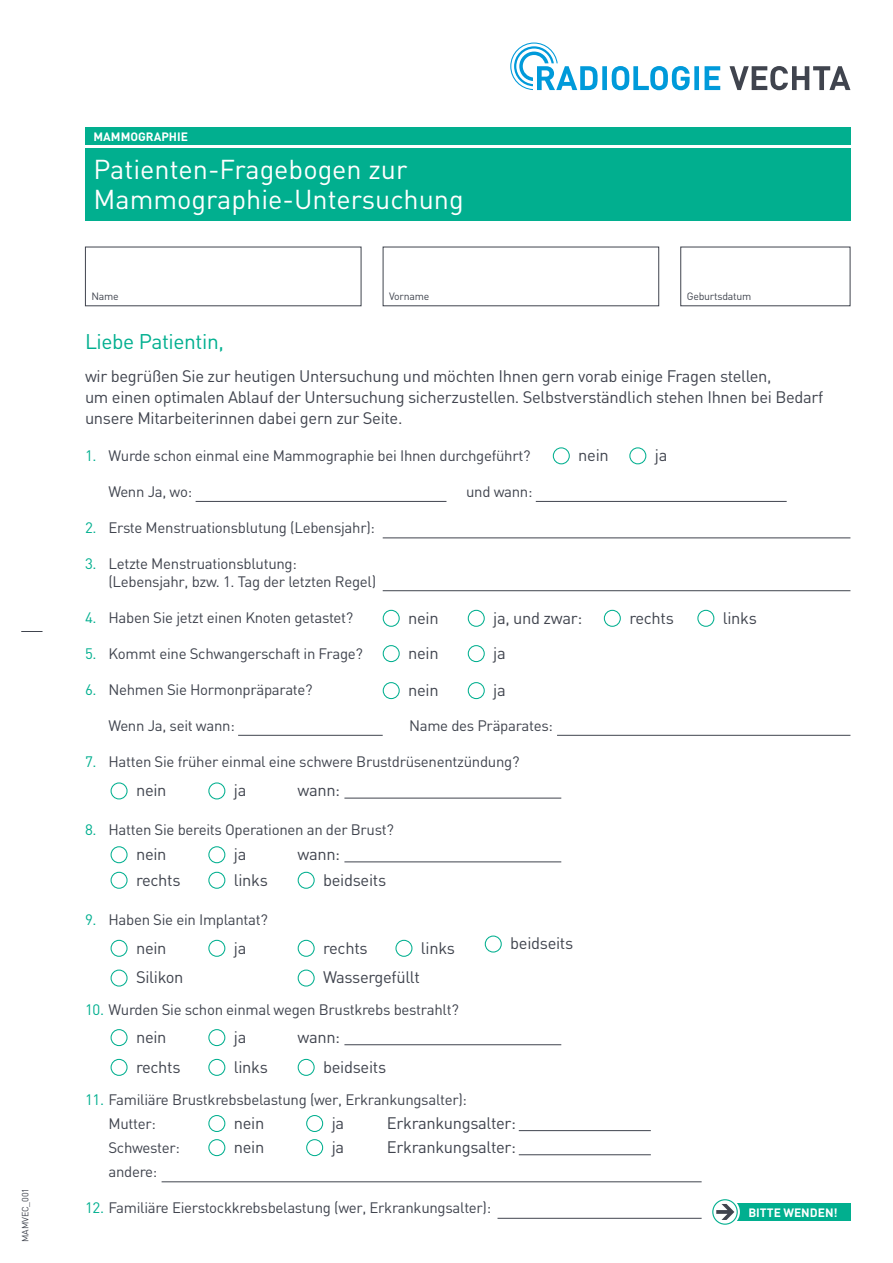
<style>
.page{position:relative;width:893px;height:1263px;background:#fff}
.page>*{position:absolute;margin:0;border:0;box-sizing:border-box;transform-origin:0 0}
.t1{font:27px/30px "DIN";color:#fff}
.t2{font:21px "DIN";letter-spacing:-.02em;color:#01af8f}
.t3{font:16.5px/24.2px "DIN";letter-spacing:-.02em;color:#40444e}
.t4{font:15px/24px "DIN";letter-spacing:-.02em;color:#40444e}
.t5{font:700 12px "DIN";color:#fff}
.t6{font:10.5px "DIN";letter-spacing:-.02em;color:#40444e}
.t7{font:9px "DIN";letter-spacing:-.02em;color:#40444e}
.s1{color:#01af8f}
</style>
<div class="page">
<svg style="left:510px;top:43px;width:210px;height:47px"></svg>
<svg style="left:729px;top:66px;width:121px;height:24px"></svg>
<svg style="left:21px;top:631px;width:22px;height:1px"></svg>
<div style="left:85px;top:128px;width:765px;height:17px;background:#01af8f"></div>
<div style="left:85px;top:149px;width:765px;height:72px;background:#01af8f"></div>
<div style="left:85px;top:247px;width:276px;height:59px;border:1px solid #40444e"></div>
<div style="left:383px;top:247px;width:276px;height:59px;border:1px solid #40444e"></div>
<div style="left:680px;top:247px;width:170px;height:59px;border:1px solid #40444e"></div>
<div style="left:383px;top:610px;width:17px;height:17px;border:1px solid #01af8f;border-radius:50%"></div>
<div style="left:604px;top:610px;width:17px;height:17px;border:1px solid #01af8f;border-radius:50%"></div>
<div style="left:697px;top:610px;width:17px;height:17px;border:1px solid #01af8f;border-radius:50%"></div>
<div style="left:383px;top:645px;width:17px;height:17px;border:1px solid #01af8f;border-radius:50%"></div>
<div style="left:383px;top:682px;width:17px;height:17px;border:1px solid #01af8f;border-radius:50%"></div>
<div style="left:553px;top:447px;width:17px;height:17px;border:1px solid #01af8f;border-radius:50%"></div>
<div style="left:111px;top:782px;width:17px;height:17px;border:1px solid #01af8f;border-radius:50%"></div>
<div style="left:111px;top:846px;width:17px;height:17px;border:1px solid #01af8f;border-radius:50%"></div>
<div style="left:111px;top:940px;width:17px;height:17px;border:1px solid #01af8f;border-radius:50%"></div>
<div style="left:111px;top:1029px;width:17px;height:17px;border:1px solid #01af8f;border-radius:50%"></div>
<div style="left:111px;top:872px;width:17px;height:17px;border:1px solid #01af8f;border-radius:50%"></div>
<div style="left:111px;top:969px;width:17px;height:17px;border:1px solid #01af8f;border-radius:50%"></div>
<div style="left:298px;top:940px;width:17px;height:17px;border:1px solid #01af8f;border-radius:50%"></div>
<div style="left:111px;top:1059px;width:17px;height:17px;border:1px solid #01af8f;border-radius:50%"></div>
<div style="left:208px;top:872px;width:17px;height:17px;border:1px solid #01af8f;border-radius:50%"></div>
<div style="left:395px;top:940px;width:17px;height:17px;border:1px solid #01af8f;border-radius:50%"></div>
<div style="left:208px;top:1059px;width:17px;height:17px;border:1px solid #01af8f;border-radius:50%"></div>
<div style="left:298px;top:872px;width:17px;height:17px;border:1px solid #01af8f;border-radius:50%"></div>
<div style="left:298px;top:969px;width:17px;height:17px;border:1px solid #01af8f;border-radius:50%"></div>
<div style="left:485px;top:935px;width:17px;height:17px;border:1px solid #01af8f;border-radius:50%"></div>
<div style="left:298px;top:1059px;width:17px;height:17px;border:1px solid #01af8f;border-radius:50%"></div>
<div style="left:468px;top:610px;width:17px;height:17px;border:1px solid #01af8f;border-radius:50%"></div>
<div style="left:468px;top:645px;width:17px;height:17px;border:1px solid #01af8f;border-radius:50%"></div>
<div style="left:468px;top:682px;width:17px;height:17px;border:1px solid #01af8f;border-radius:50%"></div>
<div style="left:629px;top:447px;width:17px;height:17px;border:1px solid #01af8f;border-radius:50%"></div>
<div style="left:208px;top:782px;width:17px;height:17px;border:1px solid #01af8f;border-radius:50%"></div>
<div style="left:208px;top:846px;width:17px;height:17px;border:1px solid #01af8f;border-radius:50%"></div>
<div style="left:208px;top:940px;width:17px;height:17px;border:1px solid #01af8f;border-radius:50%"></div>
<div style="left:208px;top:1029px;width:17px;height:17px;border:1px solid #01af8f;border-radius:50%"></div>
<hr style="left:383px;top:537px;width:467px;height:1px;background:#40444e">
<hr style="left:383px;top:590px;width:467px;height:1px;background:#40444e">
<hr style="left:238px;top:735px;width:145px;height:1px;background:#40444e">
<hr style="left:344px;top:798px;width:217px;height:1px;background:#40444e">
<hr style="left:196px;top:501px;width:250px;height:1px;background:#40444e">
<hr style="left:536px;top:501px;width:251px;height:1px;background:#40444e">
<hr style="left:344px;top:861px;width:217px;height:1px;background:#40444e">
<hr style="left:344px;top:1044px;width:217px;height:1px;background:#40444e">
<hr style="left:557px;top:735px;width:293px;height:1px;background:#40444e">
<div style="left:723px;top:1203px;width:127px;height:17px;background:#01af8f"></div>
<svg style="left:710px;top:1197px;width:30px;height:30px"></svg>
<svg style="left:713px;top:1200px;width:24px;height:24px"></svg>
<div style="left:712px;top:1199px;width:26px;height:26px;border:1px solid #01af8f;border-radius:50%"></div>
<svg style="left:716px;top:1204px;width:18px;height:16px"></svg>
<div style="left:208px;top:1115px;width:17px;height:17px;border:1px solid #01af8f;border-radius:50%"></div>
<div style="left:208px;top:1139px;width:17px;height:17px;border:1px solid #01af8f;border-radius:50%"></div>
<div style="left:306px;top:1115px;width:17px;height:17px;border:1px solid #01af8f;border-radius:50%"></div>
<div style="left:306px;top:1139px;width:17px;height:17px;border:1px solid #01af8f;border-radius:50%"></div>
<hr style="left:519px;top:1130px;width:132px;height:1px;background:#40444e">
<hr style="left:519px;top:1154px;width:132px;height:1px;background:#40444e">
<hr style="left:162px;top:1181px;width:540px;height:1px;background:#40444e">
<hr style="left:497px;top:1218px;width:205px;height:1px;background:#40444e">
<p class="t7" style="left:20px;top:1242px;width:55px;rotate:-90deg">MAMVEC_001</p>
<p class="t5" style="left:94px;top:129px;width:96px">MAMMOGRAPHIE</p>
<h1 class="t1" style="left:94px;top:154px;width:372px">Patienten-Fragebogen zur<br>Mammographie-Untersuchung</h1>
<p class="t6" style="left:91px;top:289px;width:29px">Name</p>
<p class="t6" style="left:389px;top:289px;width:42px">Vorname</p>
<p class="t6" style="left:687px;top:289px;width:66px">Geburtsdatum</p>
<h2 class="t2" style="left:85px;top:328px;width:140px">Liebe Patientin,</h2>
<p class="t3" style="left:85px;top:365px;width:740px;line-height:21px">wir begrüßen Sie zur heutigen Untersuchung und möchten Ihnen gern vorab einige Fragen stellen,<br>um einen optimalen Ablauf der Untersuchung sicherzustellen. Selbstverständlich stehen Ihnen bei Bedarf unsere Mitarbeiterinnen dabei gern zur Seite.</p>
<p class="t4" style="left:85px;top:444px;width:447px"><span class="s1">1.</span> Wurde schon einmal eine Mammographie bei Ihnen durchgeführt?</p>
<p class="t4" style="left:108px;top:480px;width:85px">Wenn Ja, wo:</p>
<p class="t4" style="left:466px;top:480px;width:68px">und wann:</p>
<p class="t4" style="left:85px;top:516px;width:291px"><span class="s1">2.</span> Erste Menstruationsblutung (Lebensjahr):</p>
<p class="t4" style="left:108px;top:555px;width:269px;line-height:18px;text-indent:-23px"><span class="s1">3.</span> Letzte Menstruationsblutung: (Lebensjahr, bzw. 1. Tag der letzten Regel)</p>
<p class="t4" style="left:85px;top:606px;width:270px"><span class="s1">4.</span> Haben Sie jetzt einen Knoten getastet?</p>
<p class="t4" style="left:85px;top:642px;width:279px"><span class="s1">5.</span> Kommt eine Schwangerschaft in Frage?</p>
<p class="t4" style="left:85px;top:678px;width:229px"><span class="s1">6.</span> Nehmen Sie Hormonpräparate?</p>
<p class="t4" style="left:108px;top:714px;width:128px">Wenn Ja, seit wann:</p>
<p class="t4" style="left:409px;top:714px;width:145px">Name des Präparates:</p>
<p class="t4" style="left:85px;top:750px;width:436px"><span class="s1">7.</span> Hatten Sie früher einmal eine schwere Brustdrüsenentzündung?</p>
<p class="t3" style="left:578px;top:443px;width:32px">nein</p>
<p class="t3" style="left:655px;top:443px;width:14px">ja</p>
<p class="t3" style="left:408px;top:605px;width:32px">nein</p>
<p class="t3" style="left:629px;top:605px;width:46px">rechts</p>
<p class="t3" style="left:723px;top:605px;width:36px">links</p>
<p class="t3" style="left:408px;top:641px;width:32px">nein</p>
<p class="t3" style="left:408px;top:678px;width:32px">nein</p>
<p class="t3" style="left:493px;top:600px;width:91px;line-height:35.2px">ja, und zwar: ja</p>
<p class="t3" style="left:493px;top:678px;width:14px">ja</p>
<p class="t3" style="left:136px;top:778px;width:32px">nein</p>
<p class="t3" style="left:234px;top:778px;width:14px">ja</p>
<p class="t3" style="left:297px;top:778px;width:44px">wann:</p>
<p class="t4" style="left:85px;top:817px;width:310px"><span class="s1">8.</span> Hatten Sie bereits Operationen an der Brust?</p>
<p class="t3" style="left:136px;top:842px;width:32px">nein</p>
<p class="t3" style="left:234px;top:842px;width:14px">ja</p>
<p class="t3" style="left:297px;top:842px;width:44px">wann:</p>
<p class="t3" style="left:136px;top:867px;width:46px">rechts</p>
<p class="t3" style="left:234px;top:867px;width:36px">links</p>
<p class="t3" style="left:323px;top:867px;width:65px">beidseits</p>
<p class="t4" style="left:85px;top:907px;width:184px"><span class="s1">9.</span> Haben Sie ein Implantat?</p>
<p class="t3" style="left:136px;top:935px;width:32px">nein</p>
<p class="t3" style="left:234px;top:935px;width:14px">ja</p>
<p class="t3" style="left:323px;top:935px;width:46px">rechts</p>
<p class="t3" style="left:421px;top:935px;width:36px">links</p>
<p class="t3" style="left:136px;top:965px;width:49px">Silikon</p>
<p class="t3" style="left:323px;top:965px;width:98px">Wassergefüllt</p>
<p class="t4" style="left:85px;top:997px;width:375px"><span class="s1">10.</span> Wurden Sie schon einmal wegen Brustkrebs bestrahlt?</p>
<p class="t3" style="left:136px;top:1025px;width:32px">nein</p>
<p class="t3" style="left:136px;top:1054px;width:46px">rechts</p>
<p class="t3" style="left:234px;top:1025px;width:14px">ja</p>
<p class="t3" style="left:234px;top:1054px;width:36px">links</p>
<p class="t3" style="left:297px;top:1025px;width:44px">wann:</p>
<p class="t3" style="left:323px;top:1054px;width:65px">beidseits</p>
<p class="t3" style="left:510px;top:931px;width:65px">beidseits</p>
<p class="t4" style="left:108px;top:1087px;width:360px;text-indent:-23px"><span class="s1">11.</span> Familiäre Brustkrebsbelastung (wer, Erkrankungsalter):<br>Mutter:<br>Schwester:<br>andere:</p>
<p class="t4" style="left:85px;top:1195px;width:408px"><span class="s1">12.</span> Familiäre Eierstockkrebsbelastung (wer, Erkrankungsalter):</p>
<p class="t3" style="left:234px;top:1110px;width:32px">nein nein</p>
<p class="t3" style="left:332px;top:1110px;width:14px">ja ja</p>
<p class="t3" style="left:387px;top:1110px;width:131px">Erkrankungsalter:<br>Erkrankungsalter:</p>
<p class="t5" style="left:748px;top:1204px;width:91px">BITTE WENDEN!</p>
</div>
